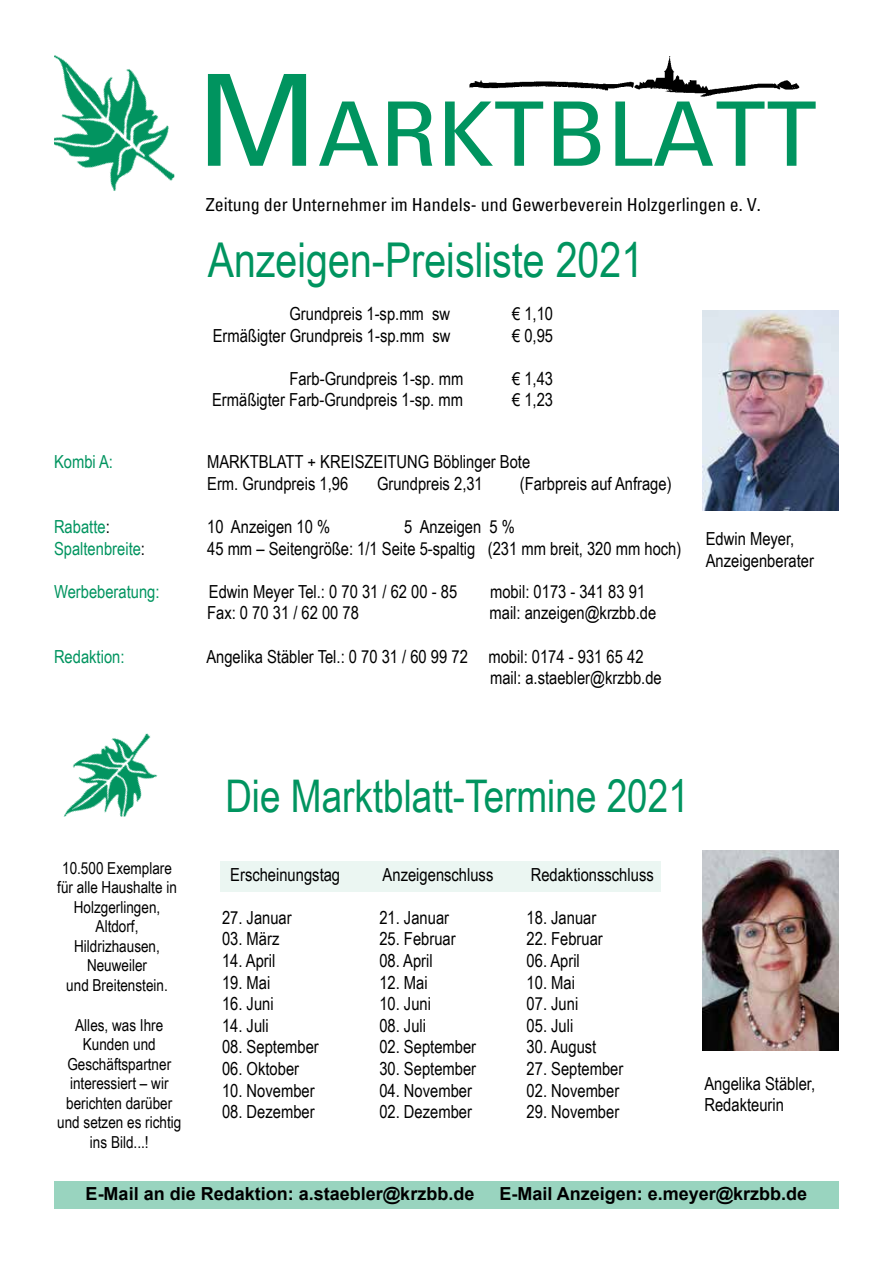
<style>
.page{position:relative;width:893px;height:1263px;background:#fff}
.page>*{position:absolute;margin:0;border:0;box-sizing:border-box;transform-origin:0 0}
.t1{font:700 condensed 108.15px "Univers";color:#00945f;scale:1.14 1}
.t2{font:condensed 89.4px "Univers";color:#00945f;scale:1.14 1}
.t3{font:700 condensed 81.15px "Univers";color:#00945f;scale:1.14 1}
.t4{font:700 condensed 55.95px "Univers";color:#00945f;scale:1.14 1}
.t5{font:48px "Arial Narrow";color:#00945f}
.t6{font:45px "Arial Narrow";color:#00945f}
.t7{font:18px/21.6px "Arial Narrow";color:#000}
.t8{font:700 18px "Arial";color:#000}
.t9{font:condensed 18px "Univers";color:#000}
.t10{font:18px "Arial Narrow";color:#00945f}
.t11{font:16.5px/19.5px "Arial Narrow";color:#000;text-align:center}
.s1{font-size:127.65px}
.s2{font-size:74.55px}
.s3{color:#000}
</style>
<div class="page">
<div style="left:220px;top:861px;width:441px;height:31px;background:#ebf6f2"></div>
<img style="left:703px;top:850px;width:136px;height:200px">
<img style="left:703px;top:310px;width:136px;height:200px">
<div style="left:54px;top:1181px;width:785px;height:28px;background:#99d4bf"></div>
<img style="left:54px;top:55px;width:120px;height:136px">
<img style="left:64px;top:733px;width:93px;height:83px">
<img style="left:469px;top:56px;width:331px;height:41px">
<h2 class="t2" style="left:196px;top:76px;width:546px"><span class="s1">M</span>ARKTBLATT</h2>
<h1 class="t1" style="left:181px;top:62px;width:92px">M</h1>
<h3 class="t3" style="left:284px;top:88px;width:394px">ARKTBLATT</h3>
<p class="t9" style="left:206px;top:193px;width:556px">Zeitung der Unternehmer im Handels- und Gewerbeverein Holzgerlingen e. V.</p>
<h3 class="t5" style="left:208px;top:225px;width:437px">Anzeigen-Preisliste 2021</h3>
<p class="t7" style="left:289px;top:302px;width:162px">Grundpreis 1-sp.mm sw</p>
<p class="t7" style="left:512px;top:302px;width:43px">€ 1,10</p>
<p class="t7" style="left:213px;top:324px;width:239px">Ermäßigter Grundpreis 1-sp.mm sw</p>
<p class="t7" style="left:512px;top:324px;width:43px">€ 0,95</p>
<p class="t7" style="left:289px;top:367px;width:175px">Farb-Grundpreis 1-sp. mm</p>
<p class="t7" style="left:512px;top:367px;width:43px">€ 1,43</p>
<p class="t7" style="left:212px;top:389px;width:252px">Ermäßigter Farb-Grundpreis 1-sp. mm</p>
<p class="t7" style="left:512px;top:389px;width:43px">€ 1,23</p>
<h3 class="t4" style="left:86px;top:729px;width:335px;rotate:-90deg"><span class="s2">M</span>ARKTBLATT</h3>
<p class="t10" style="left:54px;top:449px;width:61px">Kombi A:</p>
<p class="t7" style="left:207px;top:450px;width:325px">MARKTBLATT + KREISZEITUNG Böblinger Bote<br>Erm. Grundpreis 1,96</p>
<p class="t7" style="left:377px;top:472px;width:107px">Grundpreis 2,31</p>
<p class="t7" style="left:520px;top:472px;width:153px">(Farbpreis auf Anfrage)</p>
<p class="t10" style="left:54px;top:513px;width:57px">Rabatte<span class="s3">:</span></p>
<p class="t7" style="left:207px;top:515px;width:125px">10 Anzeigen 10 %</p>
<p class="t7" style="left:404px;top:515px;width:112px">5 Anzeigen 5 %</p>
<p class="t10" style="left:54px;top:535px;width:93px">Spaltenbreite<span class="s3">:</span></p>
<p class="t7" style="left:207px;top:537px;width:476px">45 mm – Seitengröße: 1/1 Seite 5-spaltig (231 mm breit, 320 mm hoch)</p>
<p class="t10" style="left:54px;top:578px;width:107px">Werbeberatung:</p>
<p class="t7" style="left:209px;top:580px;width:250px">Edwin Meyer Tel.: 0 70 31 / 62 00 - 85</p>
<p class="t7" style="left:490px;top:580px;width:157px">mobil: 0173 - 341 83 91</p>
<p class="t7" style="left:207px;top:601px;width:153px">Fax: 0 70 31 / 62 00 78</p>
<p class="t7" style="left:489px;top:601px;width:168px">mail: anzeigen@krzbb.de</p>
<p class="t10" style="left:54px;top:643px;width:72px">Redaktion:</p>
<p class="t7" style="left:490px;top:645px;width:173px;text-indent:-284px">Angelika Stäbler Tel.: 0 70 31 / 60 99 72 mobil: 0174 - 931 65 42 mail: a.staebler@krzbb.de</p>
<h3 class="t6" style="left:225px;top:763px;width:465px">Die Marktblatt-Termine 2021</h3>
<p class="t7" style="left:706px;top:527px;width:110px">Edwin Meyer,<br>Anzeigenberater</p>
<p class="t11" style="left:57px;top:857px;width:121px">10.500 Exemplare für alle Haushalte in<br>Holzgerlingen,<br>Altdorf,<br>Hildrizhausen,<br>Neuweiler<br>und Breitenstein.</p>
<p class="t11" style="left:57px;top:1014px;width:126px">Alles, was Ihre<br>Kunden und<br>Geschäftspartner interessiert – wir berichten darüber und setzen es richtig ins Bild...!</p>
<p class="t8" style="left:86px;top:1181px;width:390px">E-Mail an die Redaktion: a.staebler@krzbb.de</p>
<p class="t8" style="left:499px;top:1181px;width:309px">E-Mail Anzeigen: e.meyer@krzbb.de</p>
<p class="t7" style="left:383px;top:863px;width:112px">Anzeigenschluss</p>
<p class="t7" style="left:379px;top:906px;width:71px">21. Januar</p>
<p class="t7" style="left:379px;top:928px;width:78px">25. Februar</p>
<p class="t7" style="left:379px;top:949px;width:55px">08. April</p>
<p class="t7" style="left:379px;top:971px;width:50px">12. Mai</p>
<p class="t7" style="left:379px;top:992px;width:53px">10. Juni</p>
<p class="t7" style="left:379px;top:1014px;width:48px">08. Juli</p>
<p class="t7" style="left:379px;top:1036px;width:98px">02. September</p>
<p class="t7" style="left:379px;top:1057px;width:98px">30. September</p>
<p class="t7" style="left:379px;top:1079px;width:94px">04. November</p>
<p class="t7" style="left:379px;top:1100px;width:94px">02. Dezember</p>
<p class="t7" style="left:531px;top:863px;width:125px">Redaktionsschluss</p>
<p class="t7" style="left:527px;top:906px;width:71px">18. Januar</p>
<p class="t7" style="left:527px;top:928px;width:78px">22. Februar</p>
<p class="t7" style="left:527px;top:949px;width:55px">06. April</p>
<p class="t7" style="left:527px;top:971px;width:50px">10. Mai</p>
<p class="t7" style="left:527px;top:992px;width:53px">07. Juni</p>
<p class="t7" style="left:527px;top:1014px;width:48px">05. Juli</p>
<p class="t7" style="left:527px;top:1036px;width:71px">30. August</p>
<p class="t7" style="left:527px;top:1057px;width:98px">27. September</p>
<p class="t7" style="left:527px;top:1079px;width:94px">02. November</p>
<p class="t7" style="left:527px;top:1100px;width:94px">29. November</p>
<p class="t7" style="left:230px;top:863px;width:111px">Erscheinungstag</p>
<p class="t7" style="left:222px;top:906px;width:71px">27. Januar</p>
<p class="t7" style="left:222px;top:928px;width:59px">03. März</p>
<p class="t7" style="left:222px;top:949px;width:55px">14. April</p>
<p class="t7" style="left:222px;top:971px;width:50px">19. Mai</p>
<p class="t7" style="left:222px;top:992px;width:53px">16. Juni</p>
<p class="t7" style="left:222px;top:1014px;width:48px">14. Juli</p>
<p class="t7" style="left:222px;top:1036px;width:98px">08. September</p>
<p class="t7" style="left:222px;top:1057px;width:79px">06. Oktober</p>
<p class="t7" style="left:222px;top:1079px;width:94px">10. November</p>
<p class="t7" style="left:222px;top:1100px;width:94px">08. Dezember</p>
<p class="t7" style="left:704px;top:1072px;width:112px">Angelika Stäbler,<br>Redakteurin</p>
</div>
